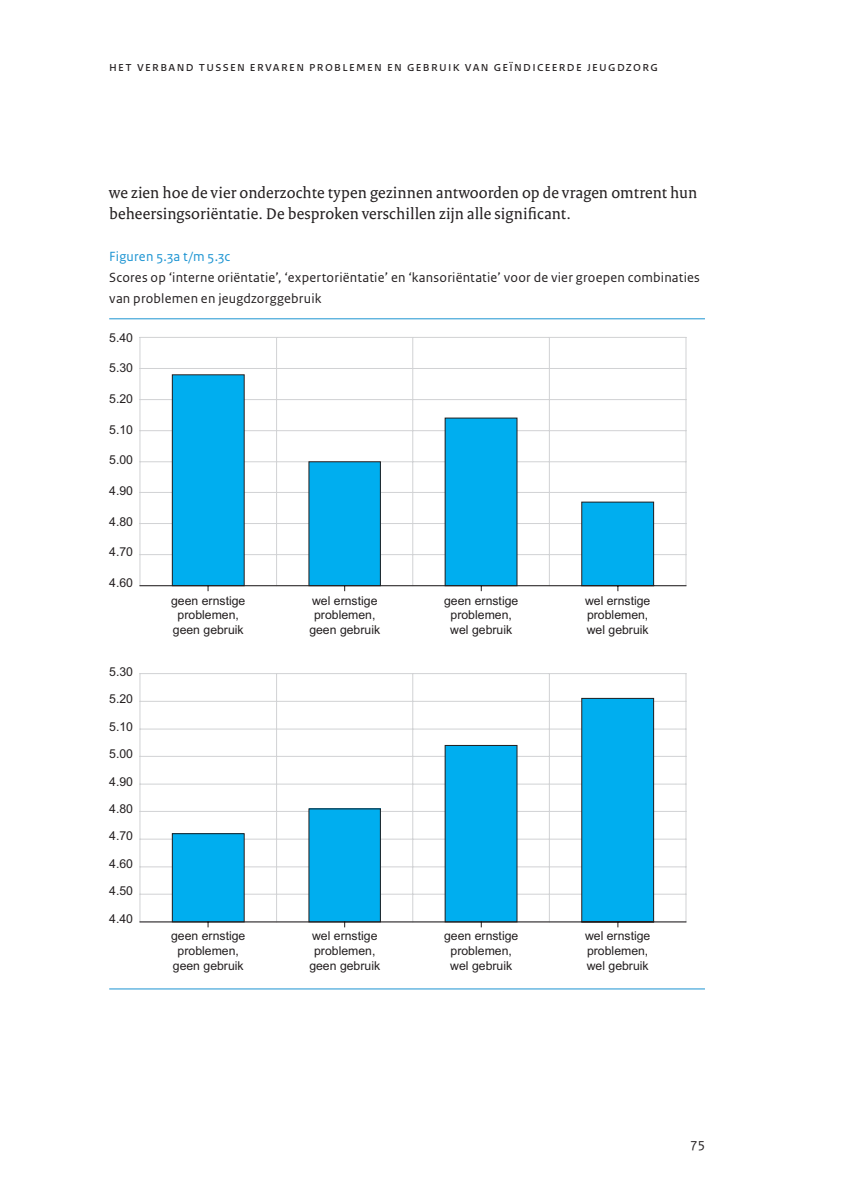
<style>
.page{position:relative;width:844px;height:1191px;background:#fff}
.page>*{position:absolute;margin:0;border:0;box-sizing:border-box;transform-origin:0 0}
.t1{font:16.62px/21px "Rijksoverheid Serif";letter-spacing:.005em;color:#231f20}
.t2{font:14px/21px "Rijksoverheid Sans Text";letter-spacing:.02em;color:#231f20}
.t3{font:14px "Rijksoverheid Sans Text";letter-spacing:.095em;color:#231f20}
.t4{font:14px "Rijksoverheid Sans Text";letter-spacing:.015em;color:#1c94d2}
.t5{font:12.25px/14.7px "Arial";color:#231f20;text-align:center}
</style>
<div class="page">
<hr style="left:109px;top:318px;width:595px;height:1px;background:#1c94d2">
<hr style="left:109px;top:988px;width:595px;height:1px;background:#1c94d2">
<hr style="left:685px;top:337px;width:1px;height:249px;background:#d1d2d4">
<hr style="left:548px;top:337px;width:1px;height:249px;background:#d1d2d4">
<hr style="left:412px;top:337px;width:1px;height:249px;background:#d1d2d4">
<hr style="left:276px;top:337px;width:1px;height:249px;background:#d1d2d4">
<hr style="left:139px;top:337px;width:1px;height:249px;background:#d1d2d4">
<hr style="left:139px;top:337px;width:547px;height:1px;background:#d1d2d4">
<hr style="left:139px;top:368px;width:547px;height:1px;background:#d1d2d4">
<hr style="left:139px;top:399px;width:547px;height:1px;background:#d1d2d4">
<hr style="left:139px;top:430px;width:547px;height:1px;background:#d1d2d4">
<hr style="left:139px;top:461px;width:547px;height:1px;background:#d1d2d4">
<hr style="left:139px;top:492px;width:547px;height:1px;background:#d1d2d4">
<div style="left:172px;top:375px;width:72px;height:210px;background:#00aeef"></div>
<div style="left:172px;top:374px;width:72px;height:212px;border:1px solid #231f20"></div>
<div style="left:309px;top:462px;width:71px;height:123px;background:#00aeef"></div>
<div style="left:308px;top:461px;width:73px;height:125px;border:1px solid #231f20"></div>
<div style="left:445px;top:418px;width:72px;height:167px;background:#00aeef"></div>
<svg style="left:139px;top:501px;width:547px;height:91px"></svg>
<hr style="left:685px;top:673px;width:1px;height:249px;background:#d1d2d4">
<hr style="left:548px;top:673px;width:1px;height:249px;background:#d1d2d4">
<hr style="left:412px;top:673px;width:1px;height:249px;background:#d1d2d4">
<hr style="left:276px;top:673px;width:1px;height:249px;background:#d1d2d4">
<hr style="left:139px;top:673px;width:1px;height:249px;background:#d1d2d4">
<hr style="left:139px;top:673px;width:547px;height:1px;background:#d1d2d4">
<svg style="left:139px;top:697px;width:547px;height:231px"></svg>
<p class="t3" style="left:109px;top:58px;width:550px">het verband tussen ervaren problemen en gebruik van geïndiceerde jeugdzorg</p>
<h1 class="t1" style="left:109px;top:182px;width:589px">we zien hoe de vier onderzochte typen gezinnen antwoorden op de vragen omtrent hun beheersingsoriëntatie. De besproken verschillen zijn alle significant.</h1>
<p class="t4" style="left:109px;top:249px;width:123px">Figuren 5.3a t/m 5.3c</p>
<p class="t2" style="left:109px;top:268px;width:592px">Scores op ‘interne oriëntatie’, ‘expertoriëntatie’ en ‘kansoriëntatie’ voor de vier groepen combinaties van problemen en jeugdzorggebruik</p>
<p class="t5" style="left:109px;top:330px;width:25px">5.40</p>
<p class="t5" style="left:109px;top:361px;width:25px">5.30</p>
<p class="t5" style="left:109px;top:391px;width:25px">5.20</p>
<p class="t5" style="left:109px;top:422px;width:25px">5.10</p>
<p class="t5" style="left:109px;top:453px;width:25px">5.00</p>
<p class="t5" style="left:109px;top:483px;width:25px">4.90</p>
<p class="t5" style="left:109px;top:514px;width:25px">4.80</p>
<p class="t5" style="left:109px;top:545px;width:25px">4.70</p>
<p class="t5" style="left:109px;top:575px;width:25px">4.60</p>
<p class="t5" style="left:109px;top:664px;width:25px">5.30</p>
<p class="t5" style="left:109px;top:692px;width:25px">5.20</p>
<p class="t5" style="left:109px;top:719px;width:25px">5.10</p>
<p class="t5" style="left:109px;top:746px;width:25px">5.00</p>
<p class="t5" style="left:109px;top:774px;width:25px">4.90</p>
<p class="t5" style="left:109px;top:801px;width:25px">4.80</p>
<p class="t5" style="left:109px;top:829px;width:25px">4.70</p>
<p class="t5" style="left:109px;top:856px;width:25px">4.60</p>
<p class="t5" style="left:109px;top:883px;width:25px">4.50</p>
<p class="t5" style="left:109px;top:911px;width:25px">4.40</p>
<p class="t5" style="left:171px;top:593px;width:76px">geen ernstige problemen, geen gebruik</p>
<p class="t5" style="left:309px;top:593px;width:72px">wel ernstige problemen, geen gebruik</p>
<p class="t5" style="left:444px;top:593px;width:76px">geen ernstige problemen, wel gebruik</p>
<p class="t5" style="left:585px;top:593px;width:67px;text-align:left">wel ernstige problemen, wel gebruik</p>
<p class="t5" style="left:171px;top:928px;width:76px">geen ernstige problemen, geen gebruik</p>
<p class="t5" style="left:309px;top:928px;width:72px">wel ernstige problemen, geen gebruik</p>
<p class="t5" style="left:444px;top:928px;width:76px">geen ernstige problemen, wel gebruik</p>
<p class="t5" style="left:585px;top:928px;width:67px;text-align:left">wel ernstige problemen, wel gebruik</p>
<p class="t2" style="left:690px;top:1132px;width:16px">75</p>
</div>
